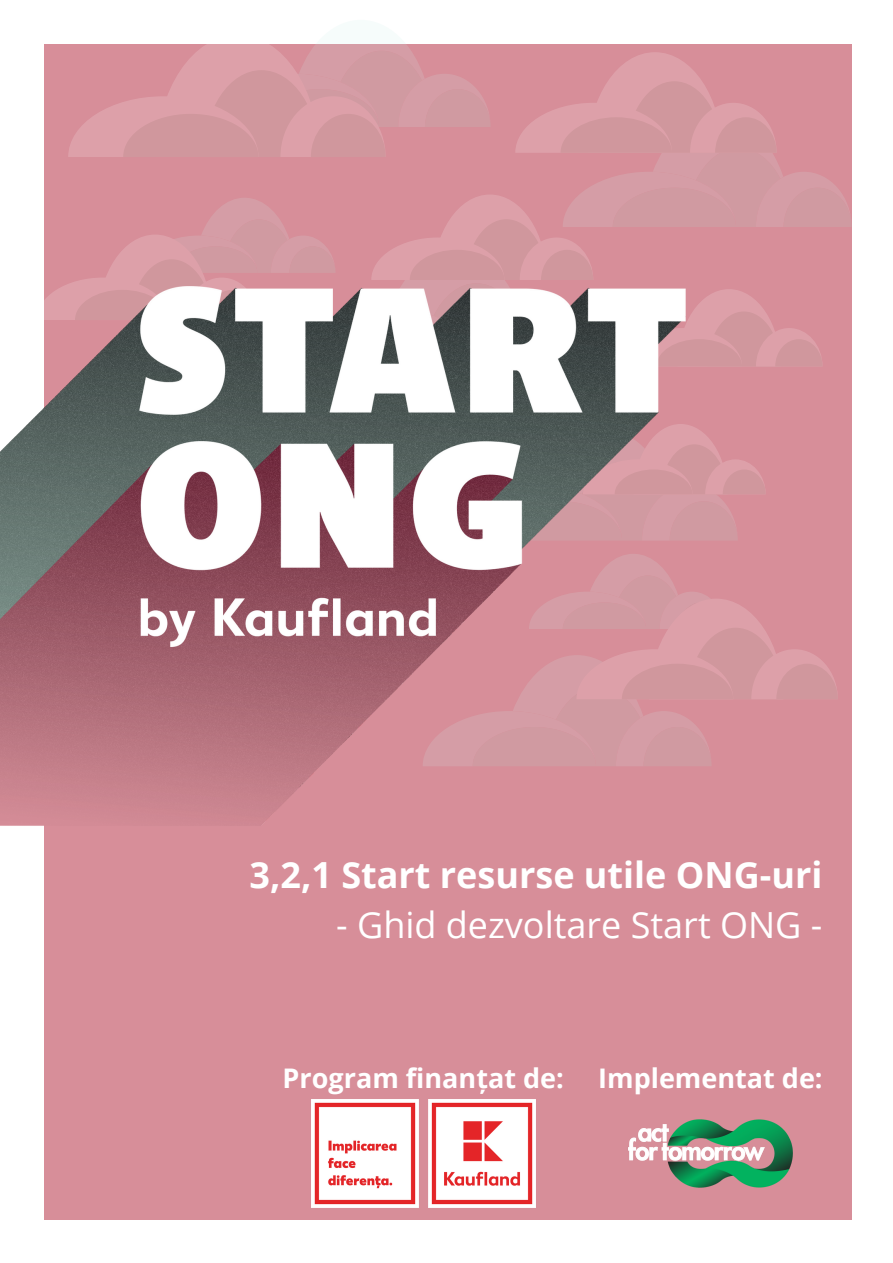
<style>
.page{position:relative;width:893px;height:1263px;background:#fff}
.page>*{position:absolute;margin:0;border:0;box-sizing:border-box;transform-origin:0 0}
.t1{font:700 36px "Open Sans";color:#fff}
.t2{font:36px "Open Sans";color:#fff}
.t3{font:700 27px "Open Sans";color:#fff}
</style>
<div class="page">
<div style="left:44px;top:45px;width:808px;height:1175px;background:#d78e99"></div>
<svg style="left:710px;top:440px;width:55px;height:100px"></svg>
<svg style="left:44px;top:44px;width:807px;height:322px"></svg>
<svg style="left:710px;top:599px;width:127px;height:167px"></svg>
<img style="left:0;top:245px;width:710px;height:581px">
<img style="left:311px;top:1100px;width:225px;height:107px">
<img style="left:628px;top:1119px;width:165px;height:69px">
<p class="t1" style="left:249px;top:850px;width:574px">3,2,1 Start resurse utile ONG-uri</p>
<p class="t2" style="left:336px;top:900px;width:487px">- Ghid dezvoltare Start ONG -</p>
<p class="t3" style="left:282px;top:1059px;width:283px">Program finanțat de:</p>
<p class="t3" style="left:598px;top:1059px;width:226px">Implementat de:</p>
</div>
